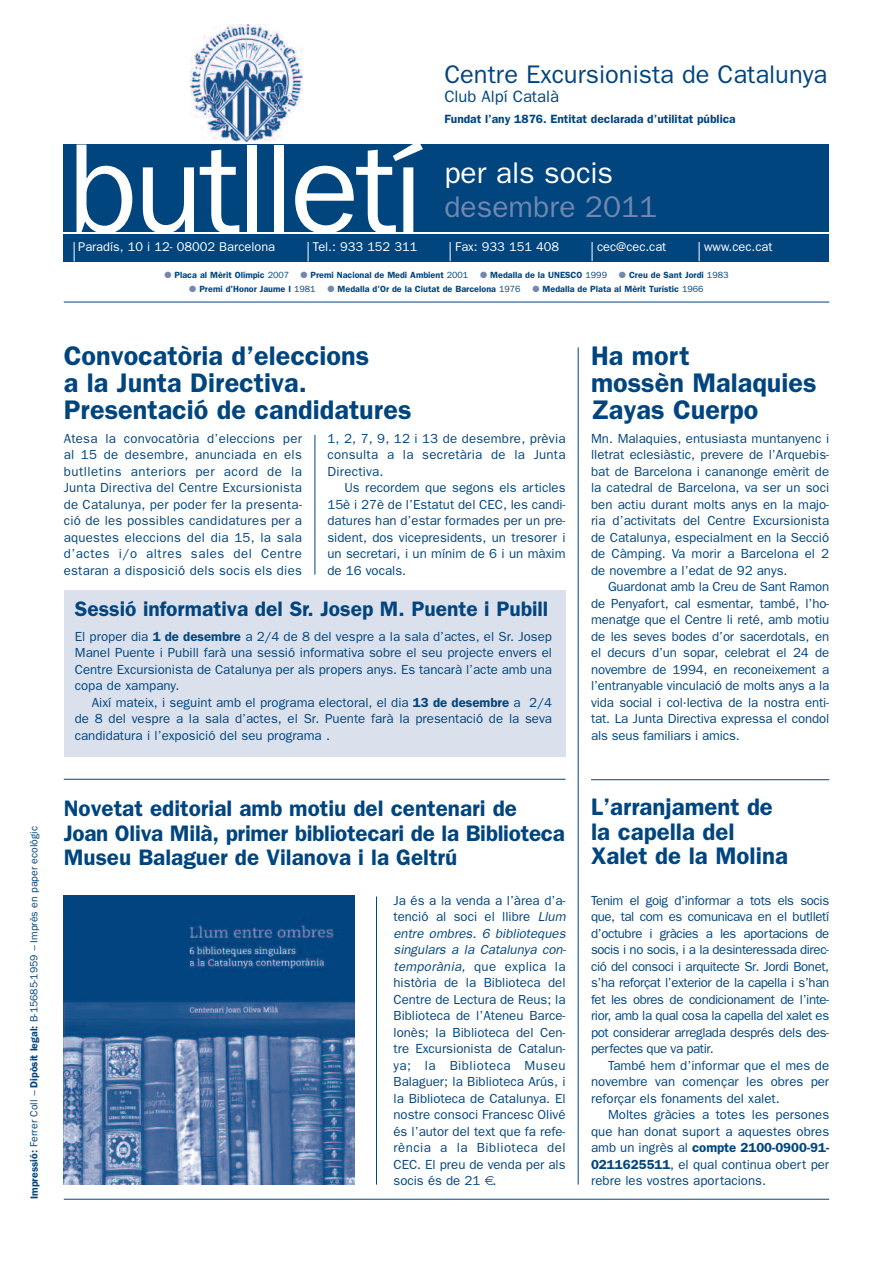
<style>
.page{position:relative;width:893px;height:1263px;background:#fff}
.page>*{position:absolute;margin:0;border:0;box-sizing:border-box;transform-origin:0 0}
.t1{font:128.25px "Franklin Gothic";letter-spacing:-.03em;color:#fff}
.t2{font:30px "Franklin Gothic";color:#7287b1}
.t3{font:30px "Franklin Gothic";color:#fff}
.t4{font:600 27px/27px "Franklin Gothic";color:#01457f}
.t5{font:25.5px "Franklin Gothic";color:#01457f}
.t6{font:600 24px/24.6px "Franklin Gothic";color:#01457f}
.t7{font:600 22.5px/24.6px "Franklin Gothic";color:#01457f}
.t8{font:600 21px "Franklin Gothic";color:#01457f}
.t9{font:16.5px "Franklin Gothic";color:#01457f}
.t10{font:13.2px/16.5px "Franklin Gothic";color:#01457f;text-align:justify}
.t11{font:12.75px "Franklin Gothic";color:#fff}
.t12{font:600 12px "Franklin Gothic";color:#01457f}
.t13{font:10.5px "Franklin Gothic";color:#01457f}
.t14{font:600 9px "Franklin Gothic";color:#01457f}
.s1{font-weight:600}
.s2{font-style:italic}
.s3{color:#7287b1}
.s4{font-weight:400}
</style>
<div class="page">
<div style="left:64px;top:590px;width:502px;height:167px;background:#dbe1ec"></div>
<div style="left:64px;top:145px;width:765px;height:87px;background:#01457f"></div>
<div style="left:64px;top:234px;width:765px;height:27px;background:#01457f"></div>
<img style="left:190px;top:25px;width:113px;height:116px">
<svg style="left:74px;top:242px;width:1px;height:19px"></svg>
<svg style="left:308px;top:242px;width:1px;height:19px"></svg>
<svg style="left:450px;top:242px;width:1px;height:19px"></svg>
<svg style="left:592px;top:242px;width:1px;height:19px"></svg>
<svg style="left:699px;top:242px;width:1px;height:19px"></svg>
<hr style="left:64px;top:302px;width:765px;height:1px;background:#01457f">
<hr style="left:578px;top:347px;width:1px;height:837px;background:#01457f">
<hr style="left:315px;top:435px;width:1px;height:140px;background:#01457f">
<hr style="left:64px;top:779px;width:502px;height:1px;background:#01457f">
<hr style="left:591px;top:779px;width:238px;height:1px;background:#01457f">
<hr style="left:64px;top:1199px;width:765px;height:1px;background:#01457f">
<img style="left:64px;top:895px;width:291px;height:289px">
<hr style="left:376px;top:896px;width:1px;height:288px;background:#01457f">
<p class="t13" style="left:28px;top:1199px;width:374px;rotate:-90deg"><span class="s1">mI press ói :</span> Ferrer Coll <span class="s2">–</span> <span class="s1">D pi òsit el gal:</span> B 1- 5685 1- 959 <span class="s2">–</span> mI près en paper eco òl g ci</p>
<h3 class="t5" style="left:444px;top:59px;width:384px">Centre Excursionista de Catalunya</h3>
<p class="t9" style="left:444px;top:87px;width:116px">Club Alpí Català</p>
<p class="t12" style="left:444px;top:112px;width:293px">Fundat l’any 1876. Entitat declarada d’utilitat pública</p>
<h1 class="t1" style="left:69px;top:113px;width:357px">butlletí</h1>
<p class="t11" style="left:78px;top:239px;width:198px">Paradís, 10 i 12- 08002 Barcelona</p>
<p class="t11" style="left:313px;top:239px;width:106px">Tel.: 933 152 311</p>
<p class="t11" style="left:455px;top:239px;width:105px">Fax: 933 151 408</p>
<p class="t11" style="left:597px;top:239px;width:71px">cec@cec.cat</p>
<p class="t11" style="left:704px;top:239px;width:70px">www.cec.cat</p>
<p class="t14" style="left:164px;top:270px;width:305px"><span class="s3">●</span> Placa al Mèrit Olímpic <span class="s4">2007</span> <span class="s3">●</span> Premi Nacional de Medi Ambient <span class="s4">2001</span></p>
<p class="t14" style="left:480px;top:270px;width:128px"><span class="s3">●</span> Medalla de la UNESCO <span class="s4">1999</span></p>
<p class="t14" style="left:619px;top:270px;width:111px"><span class="s3">●</span> Creu de Sant Jordi <span class="s4">1983</span></p>
<p class="t14" style="left:189px;top:283px;width:128px"><span class="s3">●</span> Premi d'Honor Jaume I <span class="s4">1981</span></p>
<p class="t14" style="left:327px;top:283px;width:195px"><span class="s3">●</span> Medalla d'Or de la Ciutat de Barcelona <span class="s4">1976</span></p>
<p class="t14" style="left:532px;top:283px;width:173px"><span class="s3">●</span> Medalla de Plata al Mèrit Turístic <span class="s4">1966</span></p>
<h2 class="t3" style="left:444px;top:155px;width:170px">per als socis</h2>
<h2 class="t2" style="left:444px;top:190px;width:214px">desembre 2011</h2>
<h3 class="t4" style="left:64px;top:342px;width:349px">Convocatòria d’eleccions<br>a la Junta Directiva.<br>Presentació de candidatures</h3>
<p class="t10" style="left:64px;top:430px;width:240px">Atesa la convocatòria d’eleccions per al 15 de desembre, anunciada en els butlletins anteriors per acord de la Junta Directiva del Centre Excursionista de Catalunya, per poder fer la presenta&shy;ció de les possibles candidatures per a aquestes eleccions del dia 15, la sala d’actes i/o altres sales del Centre estaran a disposició dels socis els dies</p>
<p class="t10" style="left:327px;top:430px;width:240px">1, 2, 7, 9, 12 i 13 de desembre, prèvia consulta a la secretària de la Junta Directiva.</p>
<p class="t10" style="left:327px;top:479px;width:240px;text-indent:17px">Us recordem que segons els articles 15è i 27è de l’Estatut del CEC, les candi&shy;datures han d’estar formades per un pre&shy;sident, dos vicepresidents, un tresorer i un secretari, i un mínim de 6 i un màxim de 16 vocals.</p>
<h3 class="t8" style="left:75px;top:596px;width:475px">Sessió informativa del Sr. Josep M. Puente i Pubill</h3>
<p class="t10" style="left:75px;top:628px;width:479px">El proper dia <span class="s1">1 de desembre</span> a 2/4 de 8 del vespre a la sala d’actes, el Sr. Josep Manel Puente i Pubill farà una sessió informativa sobre el seu projecte envers el Centre Excursionista de Catalunya per als propers anys. Es tancarà l’acte amb una copa de xampany.</p>
<p class="t10" style="left:75px;top:694px;width:479px;text-indent:17px">Així mateix, i seguint amb el programa electoral, el dia <span class="s1">13 de desembre</span> a 2/4 de 8 del vespre a la sala d’actes, el Sr. Puente farà la presentació de la seva candidatura i l’exposició del seu programa .</p>
<h3 class="t7" style="left:64px;top:796px;width:503px">Novetat editorial amb motiu del centenari de<br>Joan Oliva Milà, primer bibliotecari de la Biblioteca<br>Museu Balaguer de Vilanova i la Geltrú</h3>
<p class="t10" style="left:393px;top:892px;width:174px">Ja és a la venda a l’àrea d’a&shy;tenció al soci el llibre <span class="s2">Llum entre ombres. 6 biblioteques singulars a la Catalunya con&shy;temporània</span>, que explica la història de la Biblioteca del Centre de Lectura de Reus; la Biblioteca de l’Ateneu Barce&shy;lonès; la Biblioteca del Cen&shy;tre Excursionista de Catalun&shy;ya; la Biblioteca Museu Balaguer; la Biblioteca Arús, i la Biblioteca de Catalunya. El nostre consoci Francesc Olivé és l’autor del text que fa refe&shy;rència a la Biblioteca del CEC. El preu de venda per als socis és de 21 .</p>
<h3 class="t4" style="left:591px;top:342px;width:227px">Ha mort<br>mossèn Malaquies<br>Zayas Cuerpo</h3>
<p class="t10" style="left:591px;top:430px;width:240px">Mn. Malaquies, entusiasta muntanyenc i lletrat eclesiàstic, prevere de l’Arquebis&shy;bat de Barcelona i cananonge emèrit de la catedral de Barcelona, va ser un soci ben actiu durant molts anys en la majo&shy;ria d’activitats del Centre Excursionista de Catalunya, especialment en la Secció de Càmping. Va morir a Barcelona el 2 de novembre a l’edat de 92 anys.</p>
<p class="t10" style="left:591px;top:578px;width:240px;text-indent:17px">Guardonat amb la Creu de Sant Ramon de Penyafort, cal esmentar, també, l’ho&shy;menatge que el Centre li reté, amb motiu de les seves bodes d’or sacerdotals, en el decurs d’un sopar, celebrat el 24 de novembre de 1994, en reconeixement a l’entranyable vinculació de molts anys a la vida social i col·lectiva de la nostra enti&shy;tat. La Junta Directiva expressa el condol als seus familiars i amics.</p>
<h3 class="t6" style="left:591px;top:795px;width:198px">L’arranjament de la capella del<br>Xalet de la Molina</h3>
<p class="t10" style="left:591px;top:892px;width:240px">Tenim el goig d’informar a tots els socis que, tal com es comunicava en el butlletí d’octubre i gràcies a les aportacions de socis i no socis, i a la desinteressada direc&shy;ció del consoci i arquitecte Sr. Jordi Bonet, s’ha reforçat l’exterior de la capella i s’han fet les obres de condicionament de l’inte&shy;rior, amb la qual cosa la capella del xalet es pot considerar arreglada després dels des&shy;perfectes que va patir.</p>
<p class="t10" style="left:591px;top:1057px;width:240px;text-indent:17px">També hem d’informar que el mes de novembre van començar les obres per reforçar els fonaments del xalet.</p>
<p class="t10" style="left:591px;top:1106px;width:240px;text-indent:17px">Moltes gràcies a totes les persones que han donat suport a aquestes obres amb un ingrès al <span class="s1">compte 2100-0900-91- 0211625511</span>, el qual continua obert per rebre les vostres aportacions.</p>
</div>
